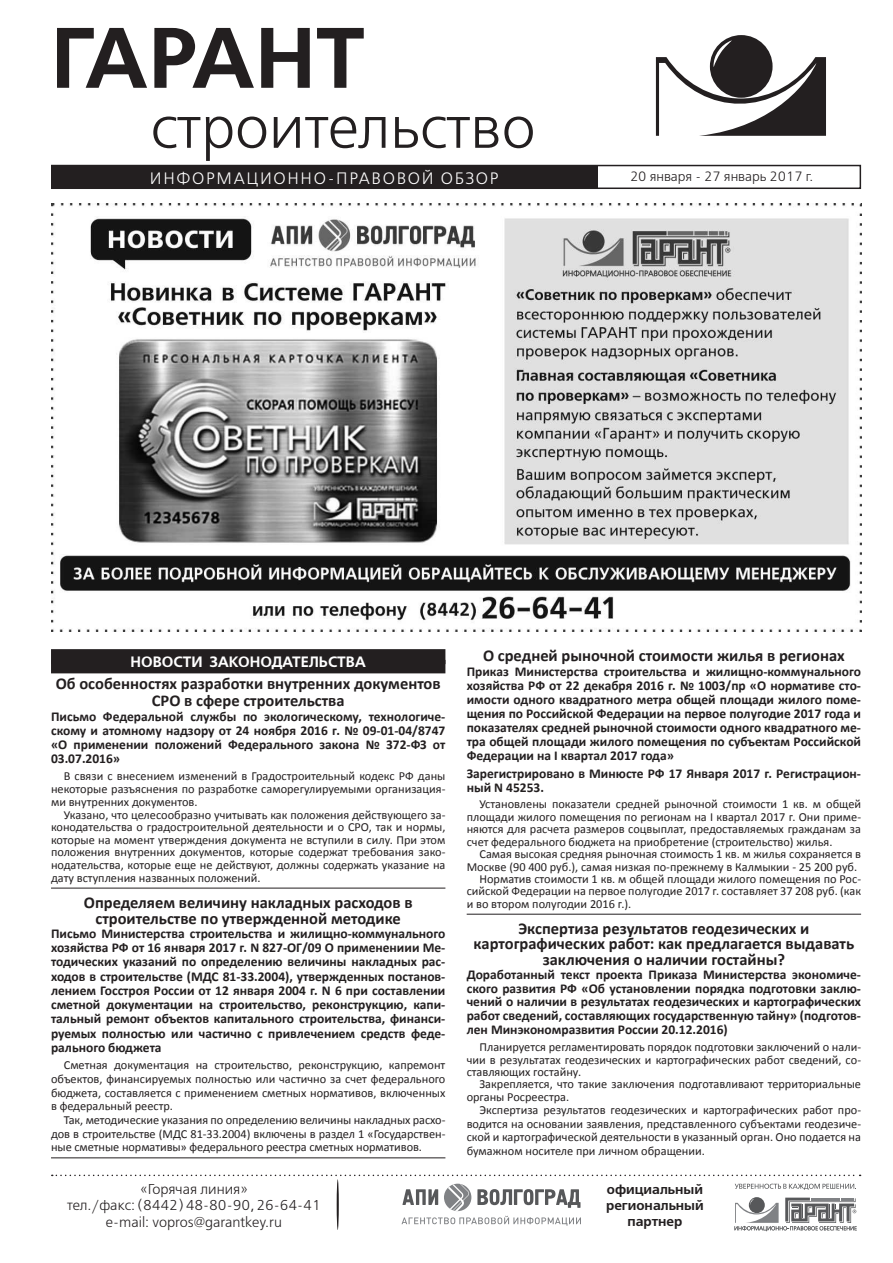
<style>
.page{position:relative;width:893px;height:1263px;background:#fff}
.page>*{position:absolute;margin:0;border:0;box-sizing:border-box;transform-origin:0 0}
.t1{font:700 85.5px "Free Set C";color:#231f20}
.t2{font:60px "Free Set C";color:#231f20}
.Заголовок{font:700 16.5px/15.5px "Calibri";color:#231f20;text-align:center}
.t3{font:16.5px "Free Set C";letter-spacing:.1em;color:#fff}
.Заг_Плашка{font:700 15px "Free Set C";color:#fff}
.t4{font:14.25px/16.5px "Free Set C";color:#231f20;text-align:center}
.ПодЗаголовок{font:700 13.5px/14.2px "Calibri";color:#231f20;text-align:justify}
.t5{font:700 13.5px/16.2px "Free Set C";color:#231f20;text-align:center}
.t6{font:13.5px "Free Set C";color:#231f20}
.Текст{font:12.3px/12.5px "Calibri";color:#231f20;text-align:justify}
.текст_линейка{font:12.3px/12.6px "Calibri";color:#231f20;text-align:justify}
</style>
<div class="page">
<svg style="left:52px;top:1174px;width:809px;height:2px"></svg>
<hr style="left:337px;top:1179px;width:2px;height:51px;background:#231f20;border-radius:50%">
<svg style="left:401px;top:1184px;width:180px;height:42px"></svg>
<svg style="left:734px;top:1197px;width:123px;height:34px"></svg>
<svg style="left:735px;top:1184px;width:121px;height:6px"></svg>
<div style="left:51px;top:165px;width:810px;height:24px;border:2px solid #231f20"></div>
<div style="left:51px;top:166px;width:546px;height:23px;background:#231f20"></div>
<div style="left:51px;top:649px;width:394px;height:15px;background:#231f20"></div>
<div style="left:51px;top:660px;width:394px;height:13px;background:#231f20"></div>
<hr style="left:51px;top:888px;width:394px;height:1px;background:#231f20">
<hr style="left:51px;top:1157px;width:394px;height:1px;background:#231f20">
<div style="left:710px;top:35px;width:63px;height:63px;background:#231f20;border-radius:50%"></div>
<svg style="left:656px;top:40px;width:170px;height:96px"></svg>
<hr style="left:467px;top:914px;width:394px;height:1px;background:#231f20">
<img style="left:51px;top:204px;width:810px;height:427px">
<p class="t1" style="left:51px;top:7px;width:315px">ГАРАНТ</p>
<p class="t2" style="left:151px;top:92px;width:386px">строительство</p>
<p class="t3" style="left:150px;top:169px;width:350px">ИНФОРМАЦИОННО-ПРАВОВОЙ ОБЗОР</p>
<p class="t6" style="left:630px;top:168px;width:185px">20 января - 27 январь 2017 г.</p>
<p class="Заг_Плашка" style="left:131px;top:653px;width:237px">НОВОСТИ ЗАКОНОДАТЕЛЬСТВА</p>
<p class="Заголовок" style="left:56px;top:675px;width:386px;line-height:16.5px">Об особенностях разработки внутренних документов<br>СРО в сфере строительства</p>
<p class="ПодЗаголовок" style="left:51px;top:708px;width:396px">Письмо Федеральной службы по экологическому, технологиче&shy;скому и атомному надзору от 24 ноября 2016 г. № 09-01-04/8747 «О применении положений Федерального закона № 372-ФЗ от 03.07.2016»</p>
<p class="Текст" style="left:51px;top:770px;width:396px;text-indent:13px">В связи с внесением изменений в Градостроительный кодекс РФ даны некоторые разъяснения по разработке саморегулируемыми организация&shy;ми внутренних документов.</p>
<p class="текст_линейка" style="left:51px;top:808px;width:396px;text-indent:13px">Указано, что целесообразно учитывать как положения действующего за&shy;конодательства о градостроительной деятельности и о СРО, так и нормы, которые на момент утверждения документа не вступили в силу. При этом положения внутренних документов, которые содержат требования зако&shy;нодательства, которые еще не действуют, должны содержать указание на дату вступления названных положений.</p>
<p class="Заголовок" style="left:84px;top:894px;width:330px">Определяем величину накладных расходов в строительстве по утвержденной методике</p>
<p class="ПодЗаголовок" style="left:51px;top:926px;width:396px">Письмо Министерства строительства и жилищно-коммунального хозяйства РФ от 16 января 2017 г. N 827-ОГ/09 О применениии Ме&shy;тодических указаний по определению величины накладных рас&shy;ходов в строительстве (МДС 81-33.2004), утвержденных постанов&shy;лением Госстроя России от 12 января 2004 г. N 6 при составлении сметной документации на строительство, реконструкцию, капи&shy;тальный ремонт объектов капитального строительства, финанси&shy;руемых полностью или частично с привлечением средств феде&shy;рального бюджета</p>
<p class="Текст" style="left:51px;top:1057px;width:396px;line-height:13.8px;text-indent:13px">Сметная документация на строительство, реконструкцию, капремонт объектов, финансируемых полностью или частично за счет федерального бюджета, составляется с применением сметных нормативов, включенных в федеральный реестр.</p>
<p class="текст_линейка" style="left:51px;top:1113px;width:396px;line-height:13.6px;text-indent:13px">Так, методические указания по определению величины накладных расхо&shy;дов в строительстве (МДС 81-33.2004) включены в раздел 1 «Государствен&shy;ные сметные нормативы» федерального реестра сметных нормативов.</p>
<p class="t4" style="left:67px;top:1181px;width:255px">«Горячая линия»<br>тел./факс: (8442) 48-80-90, 26-64-41 e-mail: vopros@garantkey.ru</p>
<p class="Заголовок" style="left:483px;top:647px;width:363px">О средней рыночной стоимости жилья в регионах</p>
<p class="ПодЗаголовок" style="left:467px;top:664px;width:396px">Приказ Министерства строительства и жилищно-коммунального хозяйства РФ от 22 декабря 2016 г. № 1003/пр «О нормативе сто&shy;имости одного квадратного метра общей площади жилого поме&shy;щения по Российской Федерации на первое полугодие 2017 года и показателях средней рыночной стоимости одного квадратного ме&shy;тра общей площади жилого помещения по субъектам Российской Федерации на I квартал 2017 года»</p>
<p class="ПодЗаголовок" style="left:467px;top:766px;width:396px">Зарегистрировано в Минюсте РФ 17 Января 2017 г. Регистрацион&shy;ный N 45253.</p>
<p class="Текст" style="left:467px;top:798px;width:396px;text-indent:13px">Установлены показатели средней рыночной стоимости 1 кв. м общей площади жилого помещения по регионам на I квартал 2017 г. Они приме&shy;няются для расчета размеров соцвыплат, предоставляемых гражданам за счет федерального бюджета на приобретение (строительство) жилья.</p>
<p class="Текст" style="left:467px;top:848px;width:396px;text-indent:13px">Самая высокая средняя рыночная стоимость 1 кв. м жилья сохраняется в<br>Москве (90 400 руб.), самая низкая по-прежнему в Калмыкии - 25 200 руб.</p>
<p class="текст_линейка" style="left:467px;top:872px;width:396px;text-indent:13px">Норматив стоимости 1 кв. м общей площади жилого помещения по Рос&shy;сийской Федерации на первое полугодие 2017 г. составляет 37 208 руб. (как и во втором полугодии 2016 г.).</p>
<p class="Заголовок" style="left:474px;top:920px;width:382px">Экспертиза результатов геодезических и картографических работ: как предлагается выдавать заключения о наличии гостайны?</p>
<p class="ПодЗаголовок" style="left:467px;top:967px;width:396px">Доработанный текст проекта Приказа Министерства экономиче&shy;ского развития РФ «Об установлении порядка подготовки заклю&shy;чений о наличии в результатах геодезических и картографических работ сведений, составляющих государственную тайну» (подготов&shy;лен Минэкономразвития России 20.12.2016)</p>
<p class="Текст" style="left:467px;top:1040px;width:396px;text-indent:13px">Планируется регламентировать порядок подготовки заключений о нали&shy;чии в результатах геодезических и картографических работ сведений, со&shy;ставляющих гостайну.</p>
<p class="Текст" style="left:467px;top:1078px;width:396px;text-indent:13px">Закрепляется, что такие заключения подготавливают территориальные органы Росреестра.</p>
<p class="Текст" style="left:467px;top:1103px;width:396px;line-height:13.5px;text-indent:13px">Экспертиза результатов геодезических и картографических работ про&shy;водится на основании заявления, представленного субъектами геодезиче&shy;ской и картографической деятельности в указанный орган. Оно подается на бумажном носителе при личном обращении.</p>
<p class="t5" style="left:606px;top:1181px;width:99px">официальный региональный партнер</p>
</div>
